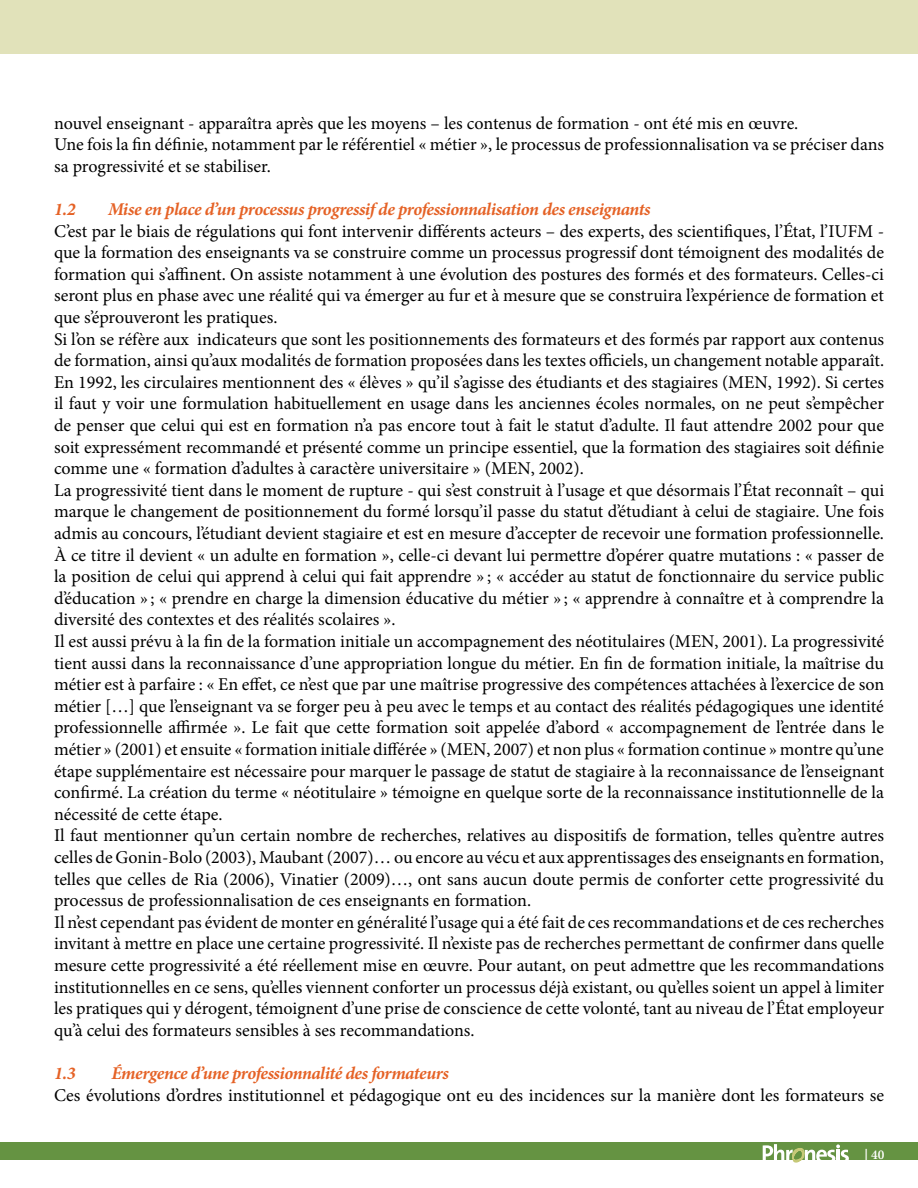
<style>
.page{position:relative;width:918px;height:1188px;background:#fff}
.page>*{position:absolute;margin:0;border:0;box-sizing:border-box;transform-origin:0 0}
.t1{font:18px/21.6px "Minion Pro";color:#000}
.t2{font:italic 700 18px "Minion Pro";letter-spacing:-.025em;color:#e56226}
.t3{font:600 13.5px "Minion Pro";color:#fff}
.s1{font-weight:700}
</style>
<div class="page">
<div style="left:0;top:1143px;width:918px;height:17px;background:#659342"></div>
<svg style="left:763px;top:1144px;width:86px;height:19px"></svg>
<div style="left:0;top:0;width:918px;height:54px;background:#e1e2ba"></div>
<p class="t1" style="left:54px;top:112px;width:832px">nouvel enseignant - apparaîtra après que les moyens – les contenus de formation - ont été mis en œuvre.<br>Une fois la fin définie, notamment par le référentiel « métier », le processus de professionnalisation va se préciser dans sa progressivité et se stabiliser.</p>
<p class="t2" style="left:54px;top:196px;width:23px">1.2</p>
<p class="t2" style="left:108px;top:196px;width:544px">Mise en place d’un processus progressif de professionnalisation des enseignants</p>
<p class="t1" style="left:54px;top:220px;width:832px">C’est par le biais de régulations qui font intervenir différents acteurs – des experts, des scientifiques, l’État, l’IUFM - que la formation des enseignants va se construire comme un processus progressif dont témoignent des modalités de formation qui s’affinent. On assiste notamment à une évolution des postures des formés et des formateurs. Celles-ci seront plus en phase avec une réalité qui va émerger au fur et à mesure que se construira l’expérience de formation et que s’éprouveront les pratiques.<br>Si l’on se réfère aux indicateurs que sont les positionnements des formateurs et des formés par rapport aux contenus de formation, ainsi qu’aux modalités de formation proposées dans les textes officiels, un changement notable apparaît.<br>En 1992, les circulaires mentionnent des « élèves » qu’il s’agisse des étudiants et des stagiaires (MEN, 1992). Si certes il faut y voir une formulation habituellement en usage dans les anciennes écoles normales, on ne peut s’empêcher de penser que celui qui est en formation n’a pas encore tout à fait le statut d’adulte. Il faut attendre 2002 pour que soit expressément recommandé et présenté comme un principe essentiel, que la formation des stagiaires soit définie comme une « formation d’adultes à caractère universitaire » (MEN, 2002).<br>La progressivité tient dans le moment de rupture - qui s’est construit à l’usage et que désormais l’État reconnaît – qui marque le changement de positionnement du formé lorsqu’il passe du statut d’étudiant à celui de stagiaire. Une fois admis au concours, l’étudiant devient stagiaire et est en mesure d’accepter de recevoir une formation professionnelle.<br>À ce titre il devient « un adulte en formation », celle-ci devant lui permettre d’opérer quatre mutations : « passer de la position de celui qui apprend à celui qui fait apprendre » ; « accéder au statut de fonctionnaire du service public d’éducation » ; « prendre en charge la dimension éducative du métier » ; « apprendre à connaître et à comprendre la diversité des contextes et des réalités scolaires ».<br>Il est aussi prévu à la fin de la formation initiale un accompagnement des néotitulaires (MEN, 2001). La progressivité tient aussi dans la reconnaissance d’une appropriation longue du métier. En fin de formation initiale, la maîtrise du métier est à parfaire : « En effet, ce n’est que par une maîtrise progressive des compétences attachées à l’exercice de son métier […] que l’enseignant va se forger peu à peu avec le temps et au contact des réalités pédagogiques une identité professionnelle affirmée ». Le fait que cette formation soit appelée d’abord « accompagnement de l’entrée dans le métier » (2001) et ensuite « formation initiale différée » (MEN, 2007) et non plus « formation continue » montre qu’une étape supplémentaire est nécessaire pour marquer le passage de statut de stagiaire à la reconnaissance de l’enseignant confirmé. La création du terme « néotitulaire » témoigne en quelque sorte de la reconnaissance institutionnelle de la nécessité de cette étape.<br>Il faut mentionner qu’un certain nombre de recherches, relatives au dispositifs de formation, telles qu’entre autres celles de Gonin-Bolo (2003), Maubant (2007)… ou encore au vécu et aux apprentissages des enseignants en formation, telles que celles de Ria (2006), Vinatier (2009)…, ont sans aucun doute permis de conforter cette progressivité du processus de professionnalisation de ces enseignants en formation.<br>Il n’est cependant pas évident de monter en généralité l’usage qui a été fait de ces recommandations et de ces recherches invitant à mettre en place une certaine progressivité. Il n’existe pas de recherches permettant de confirmer dans quelle mesure cette progressivité a été réellement mise en œuvre. Pour autant, on peut admettre que les recommandations institutionnelles en ce sens, qu’elles viennent conforter un processus déjà existant, ou qu’elles soient un appel à limiter les pratiques qui y dérogent, témoignent d’une prise de conscience de cette volonté, tant au niveau de l’État employeur qu’à celui des formateurs sensibles à ses recommandations.</p>
<p class="t2" style="left:54px;top:1060px;width:23px">1.3</p>
<p class="t2" style="left:112px;top:1060px;width:339px">Émergence d’une professionnalité des formateurs</p>
<p class="t1" style="left:54px;top:1084px;width:832px">Ces évolutions d’ordres institutionnel et pédagogique ont eu des incidences sur la manière dont les formateurs se</p>
<p class="t3" style="left:865px;top:1145px;width:21px"><span class="s1">|</span> 40</p>
</div>
